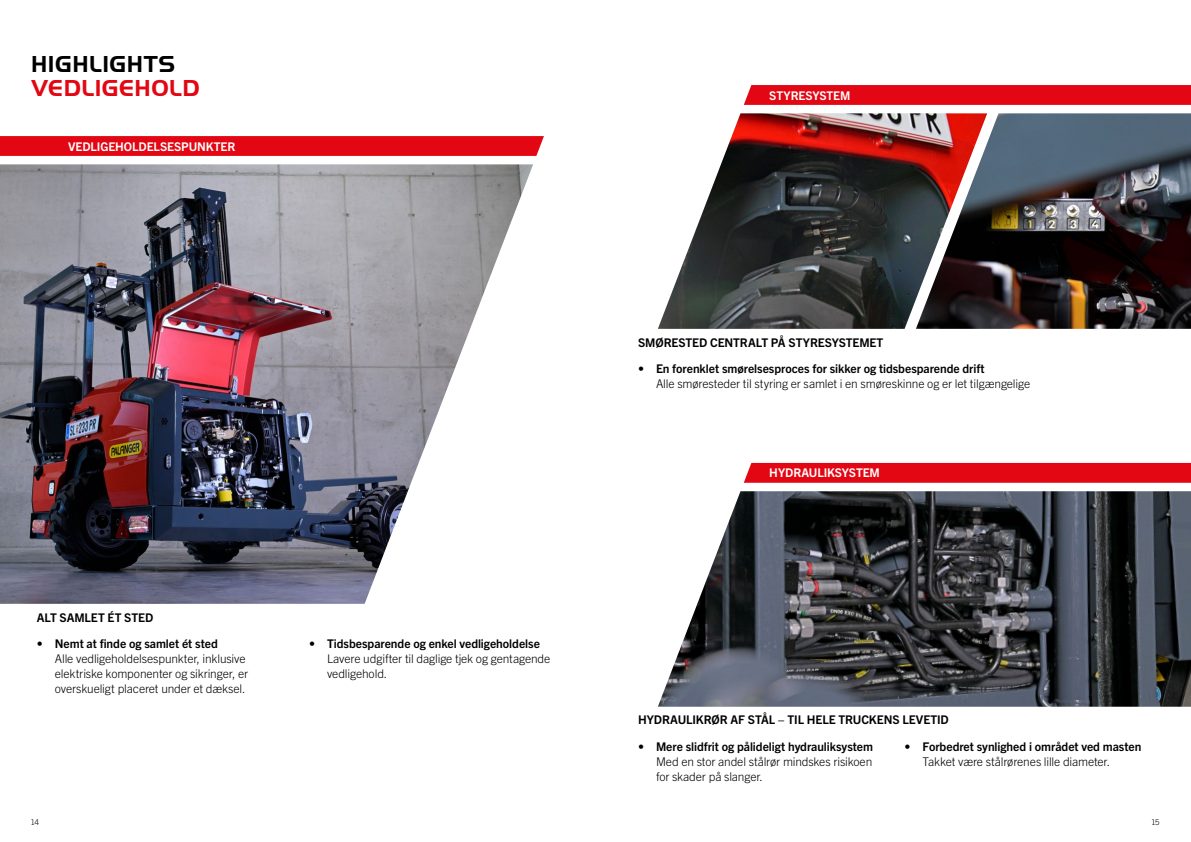
<style>
.page{position:relative;width:1191px;height:842px;background:#fff}
.page>*{position:absolute;margin:0;border:0;box-sizing:border-box;transform-origin:0 0}
.t1{font:700 24px "Palfinger Handel Gothic";letter-spacing:.025em;color:#e30613}
.t2{font:700 24px "Palfinger Handel Gothic";letter-spacing:.025em;color:#000}
.t3{font:300 12px/15px "Trade Gothic Next LT Pro";letter-spacing:-.015em;color:#000}
.t4{font:700 12px "Trade Gothic Next LT Pro";letter-spacing:-.005em;color:#000}
.t5{font:700 12px "Trade Gothic Next LT Pro";letter-spacing:-.01em;color:#fff}
.t6{font:300 8px "Trade Gothic Next LT Pro";color:#000}
</style>
<div class="page">
<svg style="left:743px;top:85px;width:448px;height:20px;background:#e30a17"></svg>
<div style="left:743px;top:463px;width:448px;height:20px;background:#e30613"></div>
<img style="left:658px;top:491px;width:533px;height:216px">
<svg style="left:0;top:136px;width:544px;height:20px;background:#e30916"></svg>
<img style="left:0;top:164px;width:533px;height:440px">
<img style="left:658px;top:113px;width:258px;height:216px">
<img style="left:916px;top:113px;width:275px;height:216px">
<h1 class="t2" style="left:31px;top:51px;width:146px">HIGHLIGHTS</h1>
<h1 class="t1" style="left:31px;top:75px;width:170px">VEDLIGEHOLD</h1>
<p class="t5" style="left:68px;top:138px;width:169px">VEDLIGEHOLDELSESPUNKTER</p>
<p class="t4" style="left:37px;top:609px;width:118px">ALT SAMLET ÉT STED</p>
<p class="t4" style="left:37px;top:635px;width:182px">• Nemt at finde og samlet ét sted</p>
<p class="t3" style="left:55px;top:650px;width:195px">Alle vedligeholdelsespunkter, inklusive elektriske komponenter og sikringer, er overskueligt placeret under et dæksel.</p>
<p class="t4" style="left:309px;top:635px;width:232px">• Tidsbesparende og enkel vedligeholdelse</p>
<p class="t3" style="left:327px;top:650px;width:225px">Lavere udgifter til daglige tjek og gentagende vedligehold.</p>
<p class="t5" style="left:769px;top:87px;width:83px">STYRESYSTEM</p>
<p class="t4" style="left:638px;top:334px;width:247px">SMØRESTED CENTRALT PÅ STYRESYSTEMET</p>
<p class="t4" style="left:638px;top:360px;width:348px">• En forenklet smørelsesproces for sikker og tidsbesparende drift</p>
<p class="t3" style="left:656px;top:375px;width:376px">Alle smøresteder til styring er samlet i en smøreskinne og er let tilgængelige</p>
<p class="t5" style="left:769px;top:465px;width:112px">HYDRAULIKSYSTEM</p>
<p class="t4" style="left:638px;top:712px;width:312px">HYDRAULIKRØR AF STÅL − TIL HELE TRUCKENS LEVETID</p>
<p class="t4" style="left:904px;top:738px;width:238px">• Forbedret synlighed i området ved masten</p>
<p class="t3" style="left:922px;top:753px;width:189px">Takket være stålrørenes lille diameter.</p>
<p class="t4" style="left:638px;top:738px;width:236px">• Mere slidfrit og pålideligt hydrauliksystem</p>
<p class="t3" style="left:656px;top:753px;width:218px">Med en stor andel stålrør mindskes risikoen for skader på slanger.</p>
<p class="t6" style="left:31px;top:816px;width:9px">14</p>
<p class="t6" style="left:1151px;top:816px;width:10px">15</p>
</div>
